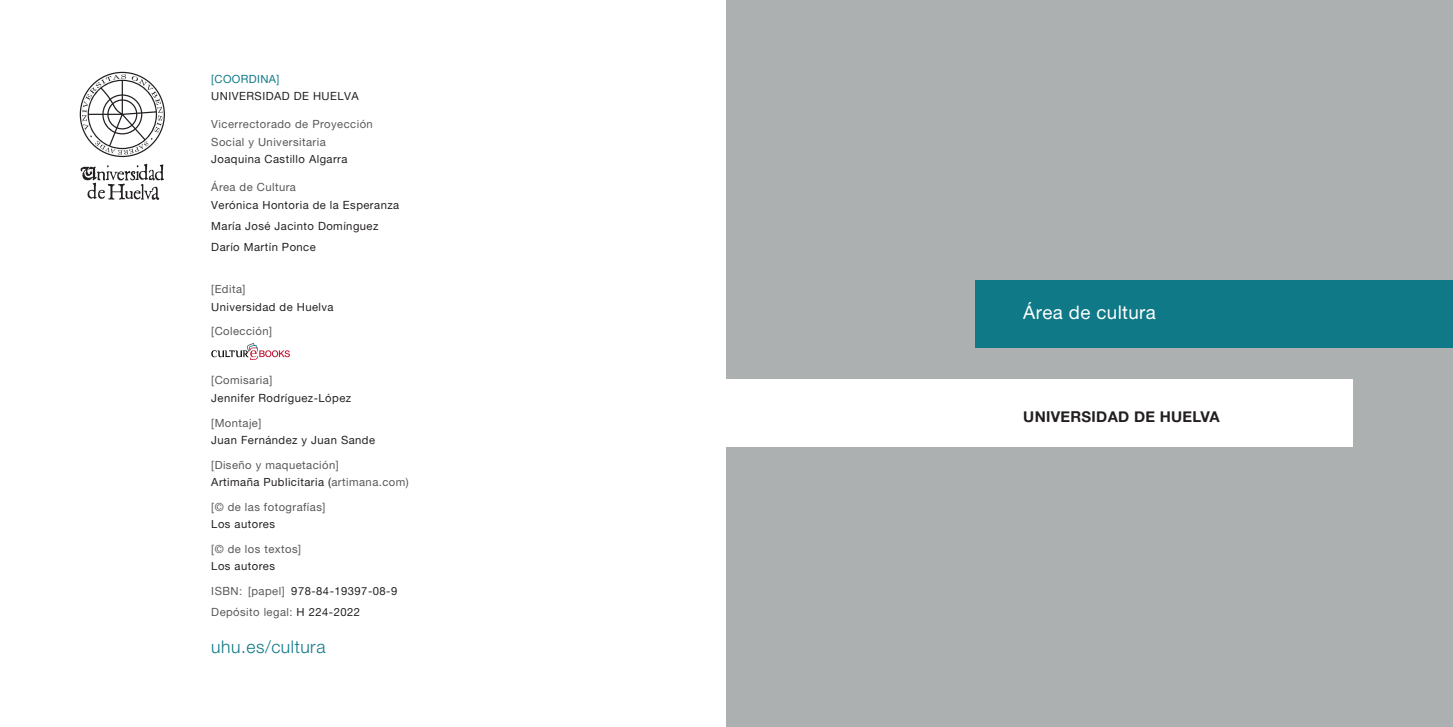
<style>
.page{position:relative;width:1453px;height:727px;background:#fff}
.page>*{position:absolute;margin:0;border:0;box-sizing:border-box;transform-origin:0 0}
.BASKERVILLE{font:18.75px "Alte Haas Grotesk";letter-spacing:.02em;color:#fff}
.áreas{font:300 17.5px "Helvetica Neue LT Std";letter-spacing:.03em;color:#0f7987}
.BASKERVILLE-2{font:15px "Alte Haas Grotesk Bold";letter-spacing:.02em;color:#231f20}
.texto_catalogo{font:11.25px "Alte Haas Grotesk";letter-spacing:.04em;color:#231f20}
.texto_gris{font:11.25px "Helvetica Neue LT Std";letter-spacing:.04em;color:#57585a}
.texto_catalogo-2{font:11.25px "Alte Haas Grotesk";letter-spacing:.04em;color:#57585a}
.texto_gris-2{font:11.25px "Helvetica Neue LT Std";letter-spacing:.04em;color:#231f20}
.texto_créditos{font:11.25px "Alte Haas Grotesk";letter-spacing:.04em;color:#231f20}
.SUBTITULO_MAYUSCULAS{font:11.25px "Alte Haas Grotesk";letter-spacing:.03em;color:#0f7987}
.s1{color:#57585a}
.s2{color:#231f20}
</style>
<div class="page">
<svg style="left:211px;top:343px;width:79px;height:17px"></svg>
<svg style="left:81px;top:164px;width:83px;height:36px"></svg>
<svg style="left:80px;top:72px;width:85px;height:85px"></svg>
<div style="left:726px;top:0;width:727px;height:726px;background:#acb0b1"></div>
<div style="left:976px;top:280px;width:477px;height:67px;background:#0f7987"></div>
<div style="left:726px;top:379px;width:626px;height:67px;background:#fff"></div>
<p class="SUBTITULO_MAYUSCULAS" style="left:211px;top:72px;width:70px">[COORDINA]</p>
<p class="texto_catalogo" style="left:211px;top:89px;width:149px">UNIVERSIDAD DE HUELVA</p>
<p class="texto_catalogo-2" style="left:211px;top:117px;width:163px">Vicerrectorado de Proyección</p>
<p class="texto_gris" style="left:211px;top:135px;width:116px">Social y Universitaria</p>
<p class="texto_catalogo" style="left:211px;top:152px;width:138px">Joaquina Castillo Algarra</p>
<p class="texto_gris" style="left:211px;top:181px;width:86px">Área de Cultura</p>
<p class="texto_catalogo" style="left:211px;top:198px;width:189px">Verónica Hontoria de la Esperanza</p>
<p class="texto_catalogo" style="left:211px;top:219px;width:169px">María José Jacinto Domínguez</p>
<p class="texto_catalogo" style="left:211px;top:240px;width:106px">Darío Martín Ponce</p>
<p class="texto_gris" style="left:211px;top:282px;width:36px">[Edita]</p>
<p class="texto_catalogo" style="left:211px;top:300px;width:124px">Universidad de Huelva</p>
<p class="texto_gris" style="left:211px;top:324px;width:62px">[Colección]</p>
<p class="texto_gris" style="left:211px;top:373px;width:62px">[Comisaria]</p>
<p class="texto_catalogo" style="left:211px;top:391px;width:141px">Jennifer Rodríguez-López</p>
<p class="texto_gris" style="left:211px;top:416px;width:52px">[Montaje]</p>
<p class="texto_créditos" style="left:211px;top:433px;width:165px">Juan Fernández y Juan Sande</p>
<p class="texto_gris" style="left:211px;top:458px;width:129px">[Diseño y maquetación]</p>
<p class="texto_gris-2" style="left:211px;top:475px;width:199px">Artimaña Publicitaria (<span class="s1">artimana.com)</span></p>
<p class="texto_gris" style="left:211px;top:500px;width:116px">[© de las fotografías]</p>
<p class="texto_catalogo" style="left:211px;top:517px;width:65px">Los autores</p>
<p class="texto_gris" style="left:211px;top:542px;width:91px">[© de los textos]</p>
<p class="texto_catalogo" style="left:211px;top:559px;width:65px">Los autores</p>
<p class="texto_catalogo" style="left:211px;top:584px;width:188px"><span class="s1">ISBN: [papel]</span> 978-84-19397-08-9</p>
<p class="texto_catalogo-2" style="left:211px;top:605px;width:150px">Depósito legal: <span class="s2">H 224-2022</span></p>
<p class="áreas" style="left:211px;top:636px;width:116px">uhu.es/cultura</p>
<p class="BASKERVILLE" style="left:1023px;top:301px;width:134px">Área de cultura</p>
<p class="BASKERVILLE-2" style="left:1023px;top:407px;width:198px">UNIVERSIDAD DE HUELVA</p>
</div>
